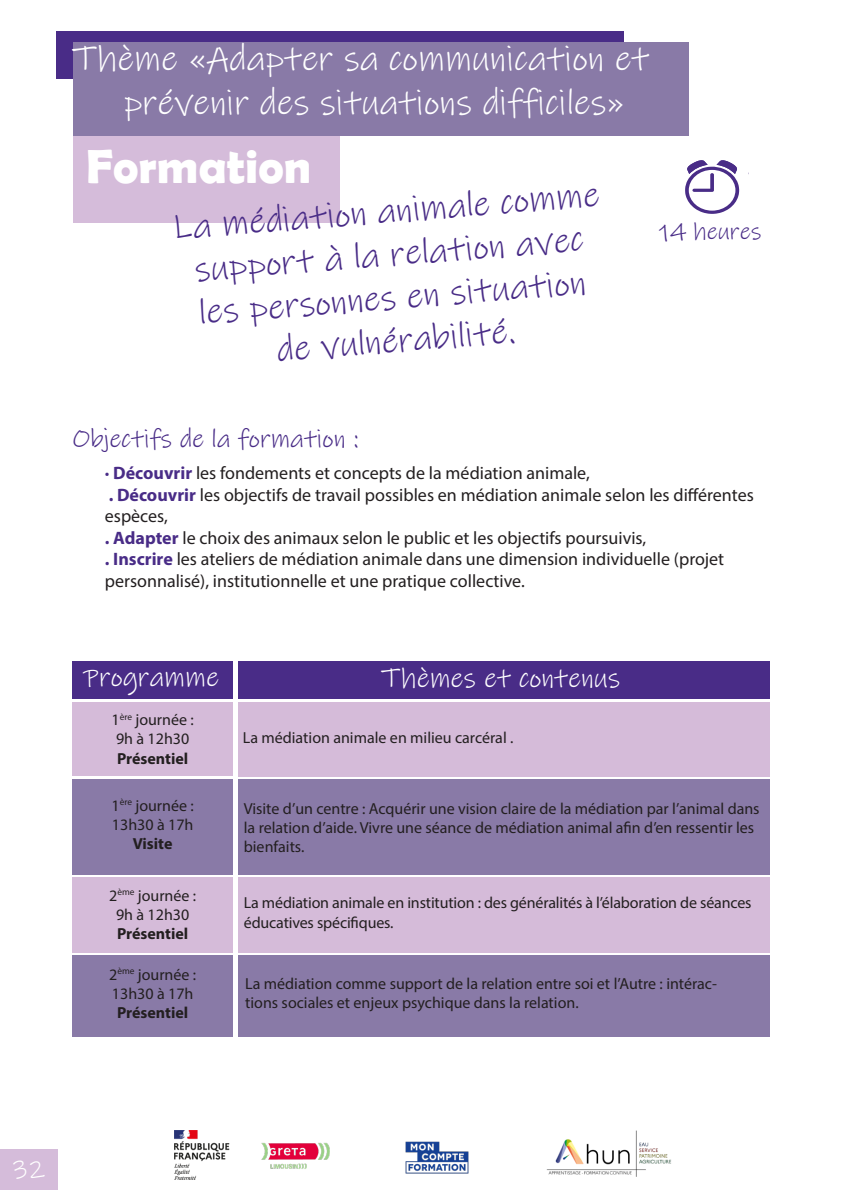
<style>
.page{position:relative;width:842px;height:1191px;background:#fff}
.page>*{position:absolute;margin:0;border:0;box-sizing:border-box;transform-origin:0 0}
.t1{font:700 48px "Berlin Sans FB Demi";color:#fff}
.t2{font:36px "Ink Free";color:#492c87}
.t3{font:36px "Ink Free";color:#fff}
.t4{font:28px "Ink Free";color:#fff}
.t5{font:26px "Ink Free";color:#492c87}
.t6{font:24px "Ink Free";color:#492c87}
.t7{font:24px "Ink Free";color:#fff}
.t8{font:18px/21.6px "Myriad Pro";color:#231f20}
.t9{font:16px/19.2px "Myriad Pro";color:#231f20}
.t10{font:700 16px "Myriad Pro";color:#231f20}
.s1{font-weight:700;color:#492c87}
</style>
<div class="page">
<img style="left:546px;top:1130px;width:125px;height:46px">
<img style="left:405px;top:1141px;width:64px;height:33px">
<img style="left:174px;top:1130px;width:155px;height:49px">
<div style="left:238px;top:661px;width:532px;height:38px;background:#492c87"></div>
<div style="left:56px;top:31px;width:567px;height:47px;background:#492c87"></div>
<div style="left:73px;top:137px;width:266px;height:86px;background:#d5bcda"></div>
<div style="left:73px;top:43px;width:615px;height:93px;background:#897aa7"></div>
<div style="left:72px;top:661px;width:160px;height:38px;background:#492c87"></div>
<div style="left:72px;top:702px;width:160px;height:74px;background:#d5bbd9"></div>
<div style="left:238px;top:702px;width:532px;height:74px;background:#d5bbd9"></div>
<div style="left:72px;top:779px;width:160px;height:95px;background:#897aa7"></div>
<div style="left:238px;top:779px;width:532px;height:95px;background:#897aa7"></div>
<div style="left:72px;top:877px;width:160px;height:76px;background:#d5bbd9"></div>
<div style="left:238px;top:877px;width:532px;height:76px;background:#d5bbd9"></div>
<div style="left:72px;top:954px;width:160px;height:82px;background:#897aa7"></div>
<div style="left:238px;top:954px;width:532px;height:82px;background:#897aa7"></div>
<svg style="left:685px;top:160px;width:54px;height:53px"></svg>
<div style="left:0;top:1149px;width:58px;height:41px;background:#d5bcda"></div>
<p class="t3" style="left:72px;top:36px;width:579px">Thème «Adapter sa communication et</p>
<p class="t3" style="left:124px;top:79px;width:503px">prévenir des situations difficiles»</p>
<p class="t1" style="left:86px;top:139px;width:226px">Formation</p>
<p class="t2" style="left:170px;top:206px;width:430px;rotate:-5deg">La médiation animale comme</p>
<p class="t2" style="left:193px;top:248px;width:392px;rotate:-5deg">support à la relation avec</p>
<p class="t2" style="left:197px;top:291px;width:390px;rotate:-5deg">les personnes en situation</p>
<p class="t2" style="left:275px;top:327px;width:241px;rotate:-5deg">de vulnérabilité.</p>
<p class="t6" style="left:659px;top:215px;width:104px">14 heures</p>
<p class="t5" style="left:72px;top:422px;width:288px">Objectifs de la formation :</p>
<p class="t8" style="left:105px;top:462px;width:486px"><span class="s1">· Découvrir</span> les fondements et concepts de la médiation animale,</p>
<p class="t8" style="left:105px;top:483px;width:650px"><span class="s1">. Découvrir</span> les objectifs de travail possibles en médiation animale selon les différentes espèces,</p>
<p class="t8" style="left:105px;top:527px;width:543px"><span class="s1">. Adapter</span> le choix des animaux selon le public et les objectifs poursuivis,</p>
<p class="t8" style="left:105px;top:548px;width:621px"><span class="s1">. Inscrire</span> les ateliers de médiation animale dans une dimension individuelle (projet</p>
<p class="t8" style="left:105px;top:570px;width:421px">personnalisé), institutionnelle et une pratique collective.</p>
<p class="t4" style="left:84px;top:658px;width:137px">Programme</p>
<p class="t4" style="left:381px;top:660px;width:241px">Thèmes et contenus</p>
<p class="t9" style="left:112px;top:710px;width:84px">1<sup>ère</sup> journée :</p>
<p class="t9" style="left:116px;top:729px;width:75px">9h à 12h30</p>
<p class="t10" style="left:117px;top:748px;width:73px">Présentiel</p>
<p class="t9" style="left:243px;top:727px;width:272px">La médiation animale en milieu carcéral .</p>
<p class="t9" style="left:112px;top:795px;width:84px">1<sup>ère</sup> journée :</p>
<p class="t9" style="left:112px;top:815px;width:83px">13h30 à 17h</p>
<p class="t10" style="left:133px;top:833px;width:41px">Visite</p>
<p class="t9" style="left:109px;top:885px;width:89px">2<sup>ème</sup> journée :</p>
<p class="t9" style="left:116px;top:904px;width:75px">9h à 12h30</p>
<p class="t10" style="left:117px;top:923px;width:73px">Présentiel</p>
<p class="t9" style="left:109px;top:964px;width:89px">2<sup>ème</sup> journée :</p>
<p class="t9" style="left:112px;top:983px;width:83px">13h30 à 17h</p>
<p class="t10" style="left:117px;top:1002px;width:73px">Présentiel</p>
<p class="t9" style="left:244px;top:798px;width:517px">Visite d’un centre : Acquérir une vision claire de la médiation par l’animal dans la relation d’aide. Vivre une séance de médiation animal afin d’en ressentir les bienfaits.</p>
<p class="t9" style="left:244px;top:893px;width:509px">La médiation animale en institution : des généralités à l’élaboration de séances éducatives spécifiques.</p>
<p class="t9" style="left:245px;top:974px;width:473px">La médiation comme support de la relation entre soi et l’Autre : intérac&shy;tions sociales et enjeux psychique dans la relation.</p>
<p class="t7" style="left:12px;top:1152px;width:35px">32</p>
</div>
